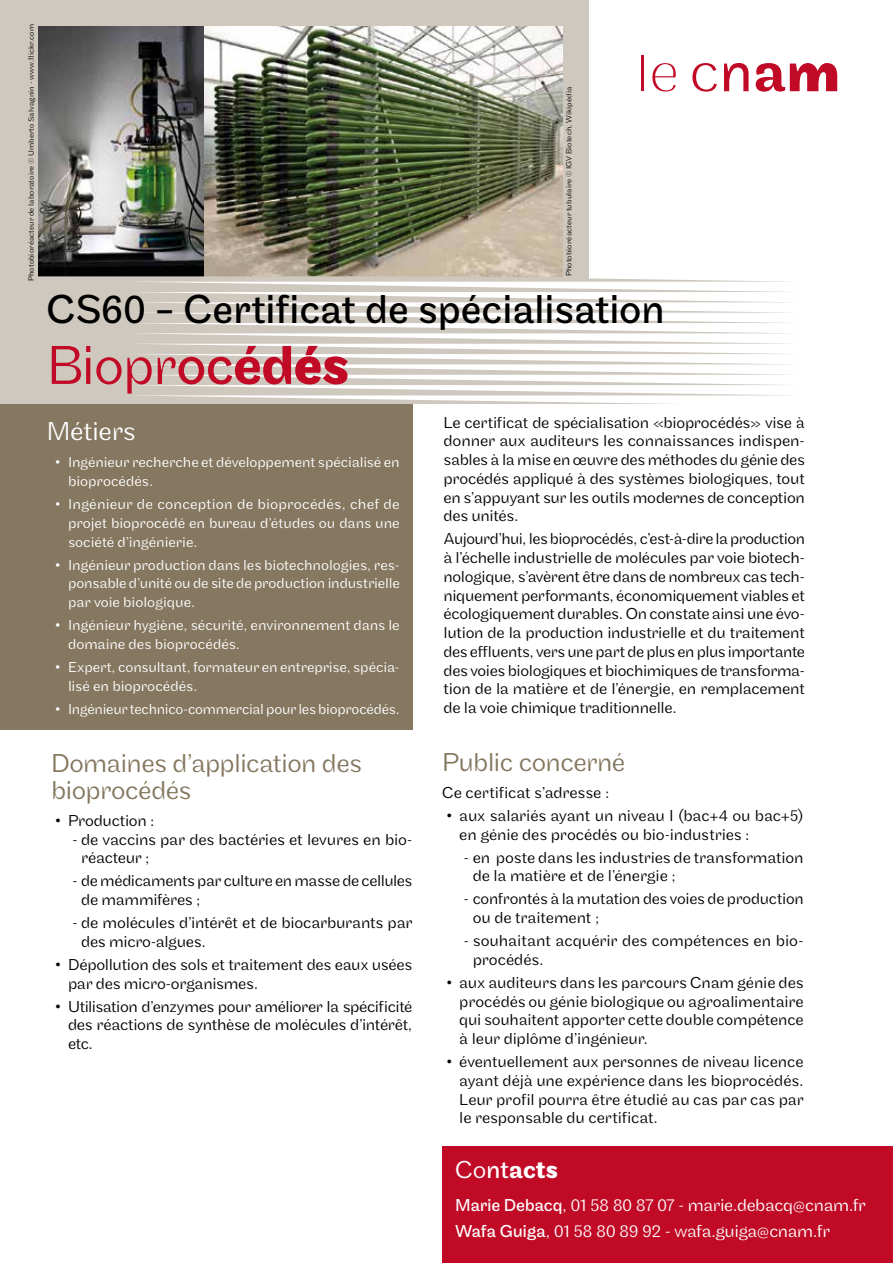
<style>
.page{position:relative;width:893px;height:1263px;background:#fff}
.page>*{position:absolute;margin:0;border:0;box-sizing:border-box;transform-origin:0 0}
.t1{font:300 57px "Maple";letter-spacing:-.03em;color:#c10a25}
.t2{font:42px "Maple";letter-spacing:-.015em;color:#000}
.t3{font:300 27px/27px "Maple";letter-spacing:-.02em;color:#857760}
.t4{font:300 27px "Maple";letter-spacing:-.01em;color:#fff}
.t5{font:300 25.5px "Maple";color:#fff}
.t6{font:300 18px/25.2px "Maple";letter-spacing:-.02em;color:#fff}
.t7{font:300 16.5px/18.8px "Maple";letter-spacing:-.01em;color:#000}
.t8{font:300 15px/18.8px "Maple";letter-spacing:-.005em;color:#fff}
.t9{font:300 7.95px "Maple";letter-spacing:.015em;color:#000}
.s1{font-weight:400}
.s2{font-weight:500}
.s3{font-weight:700}
</style>
<div class="page">
<div style="left:0;top:0;width:588px;height:279px;background:#cfc8bf"></div>
<img style="left:38px;top:27px;width:167px;height:249px">
<img style="left:205px;top:27px;width:358px;height:249px">
<div style="left:0;top:404px;width:412px;height:325px;background:#857760"></div>
<svg style="left:0;top:276px;width:790px;height:128px;fill:#cfc8bf"></svg>
<svg style="left:652px;top:63px;width:24px;height:29px"></svg>
<hr style="left:641px;top:55px;width:2px;height:36px;background:#c10a25">
<svg style="left:692px;top:63px;width:25px;height:29px"></svg>
<svg style="left:724px;top:63px;width:25px;height:28px"></svg>
<svg style="left:756px;top:63px;width:81px;height:29px"></svg>
<div style="left:442px;top:1146px;width:451px;height:117px;background:#c10a25"></div>
<p class="t9" style="left:27px;top:281px;width:259px;rotate:-90deg">Photobioréacteur de laboratoire © Umberto Salvagnin - www.flickr.com</p>
<p class="t9" style="left:564px;top:276px;width:191px;rotate:-90deg">Photobioréacteur tubulaire © IGV Biotech, Wikipédia</p>
<h2 class="t2" style="left:47px;top:285px;width:620px">CS60 - Certificat de spécialisation</h2>
<h1 class="t1" style="left:47px;top:333px;width:304px">Biopr<span class="s1">oc</span><span class="s2">éd</span><span class="s3">és</span></h1>
<h3 class="t4" style="left:47px;top:416px;width:91px">Métiers</h3>
<p class="t8" style="left:68px;top:453px;width:333px;text-indent:-13px">• Ingénieur recherche et développement spécialisé en bioprocédés.</p>
<p class="t8" style="left:68px;top:495px;width:333px;text-align:justify;text-indent:-13px">• Ingénieur de conception de bioprocédés, chef de projet bioprocédé en bureau d’études ou dans une société d’ingénierie.</p>
<p class="t8" style="left:68px;top:555px;width:333px;text-align:justify;text-indent:-13px">• Ingénieur production dans les biotechnologies, res&shy;ponsable d’unité ou de site de production industrielle par voie biologique.</p>
<p class="t8" style="left:68px;top:616px;width:333px;text-indent:-13px">• Ingénieur hygiène, sécurité, environnement dans le domaine des bioprocédés.</p>
<p class="t8" style="left:68px;top:657px;width:333px;text-indent:-13px">• Expert, consultant, formateur en entreprise, spécia&shy;lisé en bioprocédés.</p>
<p class="t8" style="left:55px;top:699px;width:346px">• Ingénieur technico-commercial pour les bioprocédés.</p>
<h3 class="t3" style="left:51px;top:749px;width:313px">Domaines d’application des bioprocédés</h3>
<p class="t7" style="left:55px;top:811px;width:101px">• Production :</p>
<p class="t7" style="left:81px;top:830px;width:333px;text-indent:-9px">- de vaccins par des bactéries et levures en bio&shy;réacteur ;</p>
<p class="t7" style="left:81px;top:872px;width:333px;text-indent:-9px">- de médicaments par culture en masse de cellules de mammifères ;</p>
<p class="t7" style="left:81px;top:913px;width:333px;text-indent:-9px">- de molécules d’intérêt et de biocarburants par des micro-algues.</p>
<p class="t7" style="left:68px;top:955px;width:346px;text-indent:-13px">• Dépollution des sols et traitement des eaux usées par des micro-organismes.</p>
<p class="t7" style="left:68px;top:997px;width:346px;text-align:justify;text-indent:-13px">• Utilisation d’enzymes pour améliorer la spécificité des réactions de synthèse de molécules d’intérêt, etc.</p>
<p class="t7" style="left:443px;top:413px;width:363px;text-align:justify">Le certificat de spécialisation «bioprocédés» vise à donner aux auditeurs les connaissances indispen&shy;sables à la mise en œuvre des méthodes du génie des procédés appliqué à des systèmes biologiques, tout en s’appuyant sur les outils modernes de conception des unités.</p>
<p class="t7" style="left:443px;top:530px;width:363px;text-align:justify">Aujourd’hui, les bioprocédés, c’est-à-dire la production à l’échelle industrielle de molécules par voie biotech&shy;nologique, s’avèrent être dans de nombreux cas tech&shy;niquement performants, économiquement viables et écologiquement durables. On constate ainsi une évo&shy;lution de la production industrielle et du traitement des effluents, vers une part de plus en plus importante des voies biologiques et biochimiques de transforma&shy;tion de la matière et de l’énergie, en remplacement de la voie chimique traditionnelle.</p>
<h3 class="t3" style="left:442px;top:748px;width:185px">Public concerné</h3>
<p class="t7" style="left:442px;top:783px;width:169px">Ce certificat s’adresse :</p>
<p class="t7" style="left:459px;top:806px;width:346px;text-indent:-13px">• aux salariés ayant un niveau I (bac+4 ou bac+5) en génie des procédés ou bio-industries :</p>
<p class="t7" style="left:473px;top:848px;width:332px;text-indent:-9px">- en poste dans les industries de transformation de la matière et de l’énergie ;</p>
<p class="t7" style="left:473px;top:889px;width:333px;text-indent:-9px">- confrontés à la mutation des voies de production ou de traitement ;</p>
<p class="t7" style="left:473px;top:931px;width:332px;text-indent:-9px">- souhaitant acquérir des compétences en bio&shy;procédés.</p>
<p class="t7" style="left:459px;top:973px;width:346px;text-align:justify;text-indent:-13px">• aux auditeurs dans les parcours Cnam génie des procédés ou génie biologique ou agroalimentaire qui souhaitent apporter cette double compétence à leur diplôme d’ingénieur.</p>
<p class="t7" style="left:459px;top:1052px;width:346px;text-align:justify;text-indent:-13px">• éventuellement aux personnes de niveau licence ayant déjà une expérience dans les bioprocédés.<br>Leur profil pourra être étudié au cas par cas par le responsable du certificat.</p>
<h3 class="t5" style="left:455px;top:1155px;width:104px">Co<span class="s1">nt</span><span class="s2">ac</span><span class="s3">ts</span></h3>
<p class="t6" style="left:455px;top:1193px;width:412px"><span class="s1">Marie Debacq</span>, 01 58 80 87 07 - marie.debacq@cnam.fr<br><span class="s1">Wafa Guiga</span>, 01 58 80 89 92 - wafa.guiga@cnam.fr</p>
</div>
